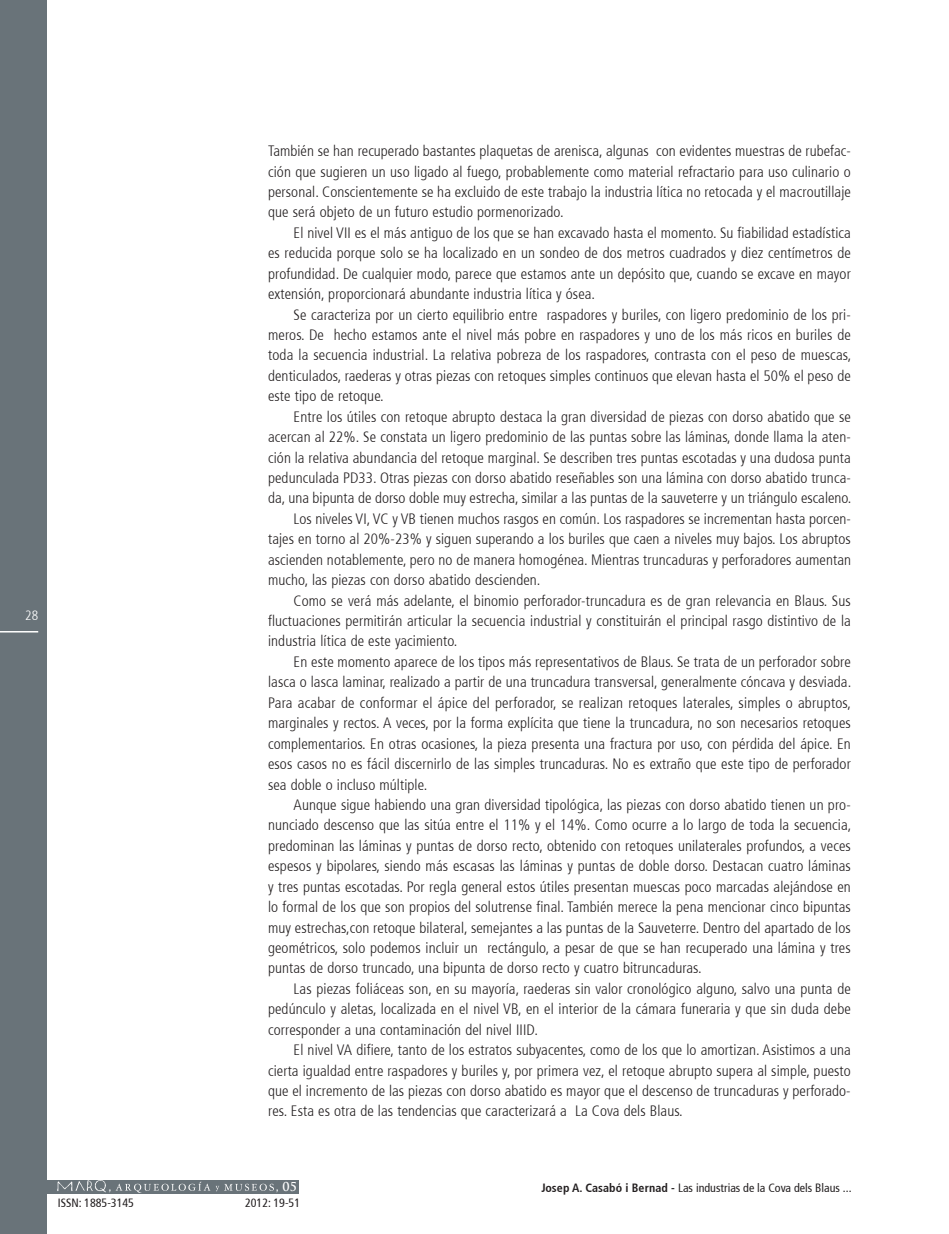
<style>
.page{position:relative;width:949px;height:1234px;background:#fff}
.page>*{position:absolute;margin:0;border:0;box-sizing:border-box;transform-origin:0 0}
.t1{font:300 condensed 15px "Frutiger 47";letter-spacing:.005em;color:#231f20}
.t2{font:300 condensed 13.5px "Frutiger 47";color:#fff}
.t3{font:condensed 12px "Frutiger 57";color:#231f20}
.t4{font:700 12px "Trajan Pro";color:#fff}
.s1{font-family:"Frutiger 67";font-weight:700}
</style>
<div class="page">
<div style="left:0;top:0;width:47px;height:1233px;background:#697379"></div>
<hr style="left:0;top:631px;width:38px;height:1px;background:#fff">
<div style="left:47px;top:1179px;width:252px;height:14px;background:#697379"></div>
<img style="left:56px;top:1179px;width:55px;height:13px">
<svg style="left:115px;top:1181px;width:159px;height:11px"></svg>
<p class="t2" style="left:25px;top:607px;width:15px">28</p>
<p class="t1" style="left:268px;top:142px;width:584px">También se han recuperado bastantes plaquetas de arenisca, algunas con evidentes muestras de rubefac-</p>
<p class="t1" style="left:268px;top:163px;width:584px">ción que sugieren un uso ligado al fuego, probablemente como material refractario para uso culinario o</p>
<p class="t1" style="left:268px;top:183px;width:584px">personal. Conscientemente se ha excluido de este trabajo la industria lítica no retocada y el macroutillaje</p>
<p class="t1" style="left:268px;top:204px;width:297px">que será objeto de un futuro estudio pormenorizado.</p>
<p class="t1" style="left:293px;top:224px;width:558px">El nivel VII es el más antiguo de los que se han excavado hasta el momento. Su fiabilidad estadística</p>
<p class="t1" style="left:268px;top:244px;width:584px">es reducida porque solo se ha localizado en un sondeo de dos metros cuadrados y diez centímetros de</p>
<p class="t1" style="left:268px;top:265px;width:584px">profundidad. De cualquier modo, parece que estamos ante un depósito que, cuando se excave en mayor</p>
<p class="t1" style="left:268px;top:285px;width:328px">extensión, proporcionará abundante industria lítica y ósea.</p>
<p class="t1" style="left:293px;top:306px;width:558px">Se caracteriza por un cierto equilibrio entre raspadores y buriles, con ligero predominio de los pri-</p>
<p class="t1" style="left:268px;top:326px;width:584px">meros. De hecho estamos ante el nivel más pobre en raspadores y uno de los más ricos en buriles de</p>
<p class="t1" style="left:268px;top:347px;width:584px">toda la secuencia industrial. La relativa pobreza de los raspadores, contrasta con el peso de muescas,</p>
<p class="t1" style="left:268px;top:367px;width:584px">denticulados, raederas y otras piezas con retoques simples continuos que elevan hasta el 50% el peso de</p>
<p class="t1" style="left:268px;top:387px;width:117px">este tipo de retoque.</p>
<p class="t1" style="left:293px;top:408px;width:558px">Entre los útiles con retoque abrupto destaca la gran diversidad de piezas con dorso abatido que se</p>
<p class="t1" style="left:268px;top:428px;width:584px">acercan al 22%. Se constata un ligero predominio de las puntas sobre las láminas, donde llama la aten-</p>
<p class="t1" style="left:268px;top:449px;width:584px">ción la relativa abundancia del retoque marginal. Se describen tres puntas escotadas y una dudosa punta</p>
<p class="t1" style="left:268px;top:469px;width:584px">pedunculada PD33. Otras piezas con dorso abatido reseñables son una lámina con dorso abatido trunca-</p>
<p class="t1" style="left:268px;top:489px;width:584px">da, una bipunta de dorso doble muy estrecha, similar a las puntas de la sauveterre y un triángulo escaleno.</p>
<p class="t1" style="left:293px;top:510px;width:558px">Los niveles VI, VC y VB tienen muchos rasgos en común. Los raspadores se incrementan hasta porcen-</p>
<p class="t1" style="left:268px;top:530px;width:584px">tajes en torno al 20%-23% y siguen superando a los buriles que caen a niveles muy bajos. Los abruptos</p>
<p class="t1" style="left:268px;top:551px;width:584px">ascienden notablemente, pero no de manera homogénea. Mientras truncaduras y perforadores aumentan</p>
<p class="t1" style="left:268px;top:571px;width:274px">mucho, las piezas con dorso abatido descienden.</p>
<p class="t1" style="left:293px;top:591px;width:558px">Como se verá más adelante, el binomio perforador-truncadura es de gran relevancia en Blaus. Sus</p>
<p class="t1" style="left:268px;top:612px;width:584px">fluctuaciones permitirán articular la secuencia industrial y constituirán el principal rasgo distintivo de la</p>
<p class="t1" style="left:268px;top:632px;width:191px">industria lítica de este yacimiento.</p>
<p class="t1" style="left:293px;top:653px;width:558px">En este momento aparece de los tipos más representativos de Blaus. Se trata de un perforador sobre</p>
<p class="t1" style="left:268px;top:673px;width:584px">lasca o lasca laminar, realizado a partir de una truncadura transversal, generalmente cóncava y desviada.</p>
<p class="t1" style="left:268px;top:694px;width:584px">Para acabar de conformar el ápice del perforador, se realizan retoques laterales, simples o abruptos,</p>
<p class="t1" style="left:268px;top:714px;width:584px">marginales y rectos. A veces, por la forma explícita que tiene la truncadura, no son necesarios retoques</p>
<p class="t1" style="left:268px;top:734px;width:584px">complementarios. En otras ocasiones, la pieza presenta una fractura por uso, con pérdida del ápice. En</p>
<p class="t1" style="left:268px;top:755px;width:584px">esos casos no es fácil discernirlo de las simples truncaduras. No es extraño que este tipo de perforador</p>
<p class="t1" style="left:268px;top:775px;width:161px">sea doble o incluso múltiple.</p>
<p class="t1" style="left:293px;top:796px;width:558px">Aunque sigue habiendo una gran diversidad tipológica, las piezas con dorso abatido tienen un pro-</p>
<p class="t1" style="left:268px;top:816px;width:584px">nunciado descenso que las sitúa entre el 11% y el 14%. Como ocurre a lo largo de toda la secuencia,</p>
<p class="t1" style="left:268px;top:836px;width:584px">predominan las láminas y puntas de dorso recto, obtenido con retoques unilaterales profundos, a veces</p>
<p class="t1" style="left:268px;top:857px;width:584px">espesos y bipolares, siendo más escasas las láminas y puntas de doble dorso. Destacan cuatro láminas</p>
<p class="t1" style="left:268px;top:877px;width:584px">y tres puntas escotadas. Por regla general estos útiles presentan muescas poco marcadas alejándose en</p>
<p class="t1" style="left:268px;top:898px;width:584px">lo formal de los que son propios del solutrense final. También merece la pena mencionar cinco bipuntas</p>
<p class="t1" style="left:268px;top:918px;width:584px">muy estrechas,con retoque bilateral, semejantes a las puntas de la Sauveterre. Dentro del apartado de los</p>
<p class="t1" style="left:268px;top:939px;width:584px">geométricos, solo podemos incluir un rectángulo, a pesar de que se han recuperado una lámina y tres</p>
<p class="t1" style="left:268px;top:959px;width:435px">puntas de dorso truncado, una bipunta de dorso recto y cuatro bitruncaduras.</p>
<p class="t1" style="left:293px;top:979px;width:558px">Las piezas foliáceas son, en su mayoría, raederas sin valor cronológico alguno, salvo una punta de</p>
<p class="t1" style="left:268px;top:1000px;width:584px">pedúnculo y aletas, localizada en el nivel VB, en el interior de la cámara funeraria y que sin duda debe</p>
<p class="t1" style="left:268px;top:1020px;width:271px">corresponder a una contaminación del nivel IIID.</p>
<p class="t1" style="left:293px;top:1041px;width:558px">El nivel VA difiere, tanto de los estratos subyacentes, como de los que lo amortizan. Asistimos a una</p>
<p class="t1" style="left:268px;top:1061px;width:584px">cierta igualdad entre raspadores y buriles y, por primera vez, el retoque abrupto supera al simple, puesto</p>
<p class="t1" style="left:268px;top:1081px;width:584px">que el incremento de las piezas con dorso abatido es mayor que el descenso de truncaduras y perforado-</p>
<p class="t1" style="left:268px;top:1102px;width:416px">res. Esta es otra de las tendencias que caracterizará a La Cova dels Blaus.</p>
<p class="t4" style="left:108px;top:1178px;width:4px">,</p>
<p class="t4" style="left:276px;top:1178px;width:23px">, 05</p>
<p class="t3" style="left:58px;top:1195px;width:78px">ISSN: 1885-3145</p>
<p class="t3" style="left:245px;top:1195px;width:57px">2012: 19-51</p>
<p class="t3" style="left:541px;top:1180px;width:311px"><span class="s1">Josep A. Casabó i Bernad -</span> Las industrias de la Cova dels Blaus ...</p>
</div>
